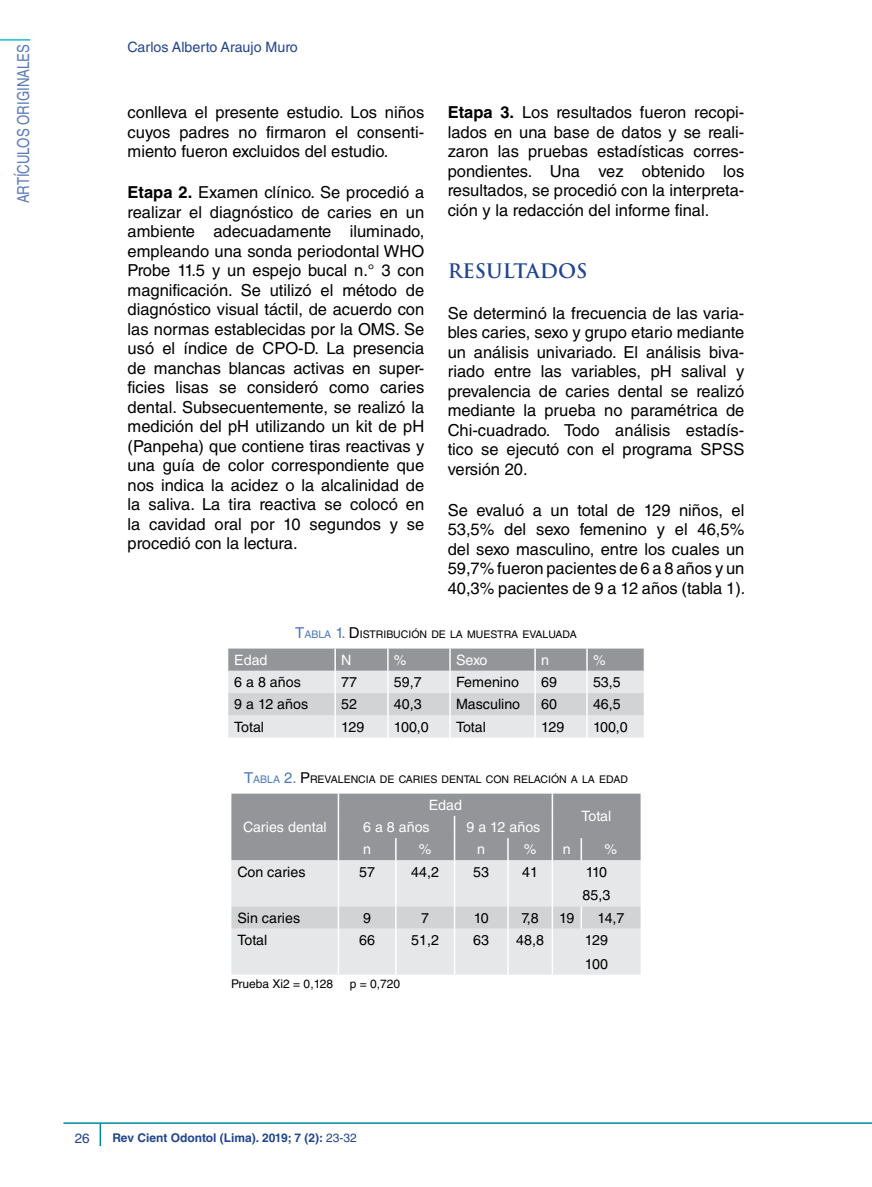
<style>
.page{position:relative;width:872px;height:1187px;background:#fff}
.page>*{position:absolute;margin:0;border:0;box-sizing:border-box;transform-origin:0 0}
.t1{font:700 19.5px "Trajan Pro";color:#204491}
.t2{font:16.5px/19.5px "Helvetica LT Std";color:#000;text-align:justify}
.t3{font:16.5px "Helvetica LT Std";color:#587abc;scale:.8 1}
.t4{font:14.25px/23.7px "Helvetica LT Std";color:#000}
.t5{font:14.25px "Helvetica LT Std";color:#fff}
.t6{font:14.25px "Helvetica LT Std";color:#204491}
.t7{font:13.5px "Helvetica LT Std";color:#204491}
.t8{font:700 12px "Helvetica LT Std";color:#204491}
.t9{font:12px "Helvetica LT Std";color:#000}
.t10{font:10.5px "Helvetica LT Std";color:#000}
.s1{font-weight:700}
.s2{font-size:15px;color:#4978bc}
.s3{color:#4978bc}
.s4{font-size:15px}
.s5{font-weight:400}
</style>
<div class="page">
<hr style="left:63px;top:1122px;width:809px;height:1px;background:#0089a2">
<svg style="left:100px;top:1122px;width:1px;height:23px"></svg>
<hr style="left:0;top:39px;width:30px;height:2px;background:#16becf">
<svg style="left:228px;top:648px;width:415px;height:89px;background:#cccecf"></svg>
<hr style="left:334px;top:648px;width:2px;height:22px;background:#fff">
<hr style="left:387px;top:648px;width:2px;height:22px;background:#fff">
<hr style="left:449px;top:648px;width:2px;height:22px;background:#fff">
<hr style="left:534px;top:648px;width:2px;height:22px;background:#fff">
<hr style="left:586px;top:648px;width:2px;height:22px;background:#fff">
<hr style="left:334px;top:670px;width:2px;height:23px;background:#fff">
<hr style="left:387px;top:670px;width:2px;height:23px;background:#fff">
<hr style="left:449px;top:670px;width:2px;height:23px;background:#fff">
<hr style="left:534px;top:670px;width:2px;height:23px;background:#fff">
<hr style="left:586px;top:670px;width:2px;height:23px;background:#fff">
<hr style="left:334px;top:693px;width:2px;height:22px;background:#fff">
<hr style="left:387px;top:693px;width:2px;height:22px;background:#fff">
<hr style="left:449px;top:693px;width:2px;height:22px;background:#fff">
<hr style="left:534px;top:693px;width:2px;height:22px;background:#fff">
<hr style="left:586px;top:693px;width:2px;height:22px;background:#fff">
<hr style="left:334px;top:715px;width:2px;height:22px;background:#fff">
<hr style="left:387px;top:715px;width:2px;height:22px;background:#fff">
<hr style="left:449px;top:715px;width:2px;height:22px;background:#fff">
<hr style="left:534px;top:715px;width:2px;height:22px;background:#fff">
<hr style="left:586px;top:715px;width:2px;height:22px;background:#fff">
<div style="left:231px;top:860px;width:409px;height:114px;background:#e6e7e8"></div>
<div style="left:231px;top:793px;width:409px;height:67px;background:#939598"></div>
<hr style="left:507px;top:838px;width:2px;height:22px;background:#fff">
<hr style="left:551px;top:838px;width:2px;height:22px;background:#fff">
<hr style="left:580px;top:838px;width:2px;height:22px;background:#fff">
<hr style="left:338px;top:860px;width:1px;height:46px;background:#fff">
<hr style="left:395px;top:860px;width:1px;height:46px;background:#fff">
<hr style="left:454px;top:860px;width:1px;height:46px;background:#fff">
<hr style="left:507px;top:860px;width:2px;height:46px;background:#fff">
<hr style="left:551px;top:860px;width:2px;height:46px;background:#fff">
<div style="left:231px;top:906px;width:409px;height:22px;background:#d1d3d4"></div>
<hr style="left:507px;top:906px;width:2px;height:22px;background:#fff">
<hr style="left:551px;top:906px;width:2px;height:22px;background:#fff">
<hr style="left:580px;top:906px;width:2px;height:22px;background:#fff">
<hr style="left:338px;top:928px;width:1px;height:46px;background:#fff">
<hr style="left:395px;top:928px;width:1px;height:46px;background:#fff">
<hr style="left:454px;top:928px;width:1px;height:46px;background:#fff">
<hr style="left:507px;top:928px;width:2px;height:46px;background:#fff">
<hr style="left:551px;top:928px;width:2px;height:46px;background:#fff">
<p class="t3" style="left:14px;top:203px;width:200px;rotate:-90deg">ARTÍCULOS ORIGINALES</p>
<p class="t6" style="left:128px;top:39px;width:172px">Carlos Alberto Araujo Muro</p>
<p class="t2" style="left:448px;top:103px;width:298px"><span class="s1">Etapa 3.</span> Los resultados fueron recopi&shy;lados en una base de datos y se reali&shy;zaron las pruebas estadísticas corres&shy;pondientes. Una vez obtenido los resultados, se procedió con la interpreta&shy;ción y la redacción del informe final.</p>
<p class="t2" style="left:128px;top:103px;width:298px">conlleva el presente estudio. Los niños cuyos padres no firmaron el consenti&shy;miento fueron excluidos del estudio.</p>
<p class="t2" style="left:128px;top:182px;width:298px"><span class="s1">Etapa 2.</span> Examen clínico. Se procedió a realizar el diagnóstico de caries en un ambiente adecuadamente iluminado, empleando una sonda periodontal WHO Probe 11.5 y un espejo bucal n.° 3 con magnificación. Se utilizó el método de diagnóstico visual táctil, de acuerdo con las normas establecidas por la OMS. Se usó el índice de CPO-D. La presencia de manchas blancas activas en super&shy;ficies lisas se consideró como caries dental. Subsecuentemente, se realizó la medición del pH utilizando un kit de pH (Panpeha) que contiene tiras reactivas y una guía de color correspondiente que nos indica la acidez o la alcalinidad de la saliva. La tira reactiva se colocó en la cavidad oral por 10 segundos y se procedió con la lectura.</p>
<p class="t1" style="left:448px;top:258px;width:141px">RESULTADOS</p>
<p class="t2" style="left:448px;top:303px;width:298px">Se determinó la frecuencia de las varia&shy;bles caries, sexo y grupo etario mediante un análisis univariado. El análisis biva&shy;riado entre las variables, pH salival y prevalencia de caries dental se realizó mediante la prueba no paramétrica de Chi-cuadrado. Todo análisis estadís&shy;tico se ejecutó con el programa SPSS versión 20.</p>
<p class="t2" style="left:448px;top:500px;width:299px">Se evaluó a un total de 129 niños, el 53,5% del sexo femenino y el 46,5% del sexo masculino, entre los cuales un 59,7% fueron pacientes de 6 a 8 años y un 40,3% pacientes de 9 a 12 años (tabla 1).</p>
<p class="t10" style="left:295px;top:628px;width:283px"><span class="s2">T</span><span class="s3">ABLA</span> <span class="s2">1.</span> <span class="s4">D</span> ISTRIBUCIÓN DE LA MU ESTRA EVALUADA</p>
<p class="t5" style="left:234px;top:651px;width:35px">Edad</p>
<p class="t5" style="left:341px;top:651px;width:12px">N</p>
<p class="t5" style="left:394px;top:651px;width:14px">%</p>
<p class="t5" style="left:456px;top:651px;width:33px">Sexo</p>
<p class="t5" style="left:541px;top:651px;width:9px">n</p>
<p class="t5" style="left:593px;top:651px;width:14px">%</p>
<p class="t4" style="left:234px;top:670px;width:68px">6 a 8 años</p>
<p class="t4" style="left:341px;top:670px;width:17px">77</p>
<p class="t4" style="left:394px;top:670px;width:29px">59,7</p>
<p class="t4" style="left:456px;top:670px;width:64px">Femenino</p>
<p class="t4" style="left:541px;top:670px;width:17px">69</p>
<p class="t4" style="left:593px;top:670px;width:29px">53,5</p>
<p class="t4" style="left:234px;top:692px;width:75px">9 a 12 años</p>
<p class="t4" style="left:341px;top:692px;width:17px">52</p>
<p class="t4" style="left:394px;top:692px;width:29px">40,3</p>
<p class="t4" style="left:456px;top:692px;width:66px">Masculino</p>
<p class="t4" style="left:541px;top:692px;width:17px">60</p>
<p class="t4" style="left:593px;top:692px;width:29px">46,5</p>
<p class="t4" style="left:234px;top:714px;width:31px">Total</p>
<p class="t4" style="left:341px;top:714px;width:25px">129</p>
<p class="t4" style="left:394px;top:714px;width:36px">100,0</p>
<p class="t4" style="left:456px;top:714px;width:31px">Total</p>
<p class="t4" style="left:541px;top:714px;width:25px">129</p>
<p class="t4" style="left:593px;top:714px;width:36px">100,0</p>
<p class="t10" style="left:244px;top:773px;width:385px"><span class="s2">T</span><span class="s3">ABLA</span> <span class="s2">2.</span> <span class="s4">P</span>REVALENCIA DE CARIES DENTAL CON RELACIÓN A LA EDAD</p>
<p class="t5" style="left:243px;top:818px;width:85px">Caries dental</p>
<p class="t5" style="left:429px;top:796px;width:35px">Edad</p>
<p class="t5" style="left:581px;top:807px;width:31px">Total</p>
<p class="t5" style="left:363px;top:818px;width:68px">6 a 8 años</p>
<p class="t5" style="left:466px;top:818px;width:75px">9 a 12 años</p>
<p class="t5" style="left:363px;top:841px;width:9px">n</p>
<p class="t5" style="left:419px;top:841px;width:14px">%</p>
<p class="t5" style="left:477px;top:841px;width:9px">n</p>
<p class="t5" style="left:524px;top:841px;width:14px">%</p>
<p class="t5" style="left:563px;top:841px;width:9px">n</p>
<p class="t5" style="left:604px;top:841px;width:14px">%</p>
<p class="t4" style="left:237px;top:859px;width:70px">Con caries</p>
<p class="t4" style="left:359px;top:859px;width:17px">57</p>
<p class="t4" style="left:411px;top:859px;width:29px">44,2</p>
<p class="t4" style="left:473px;top:859px;width:17px">53</p>
<p class="t4" style="left:522px;top:859px;width:17px">41</p>
<p class="t4" style="left:582px;top:859px;width:29px">110<br>85,3</p>
<p class="t4" style="left:237px;top:905px;width:64px">Sin caries</p>
<p class="t4" style="left:363px;top:905px;width:9px">9</p>
<p class="t4" style="left:421px;top:905px;width:9px">7</p>
<p class="t4" style="left:474px;top:905px;width:17px">10</p>
<p class="t4" style="left:521px;top:905px;width:19px">7,8</p>
<p class="t4" style="left:559px;top:905px;width:17px">19</p>
<p class="t4" style="left:597px;top:905px;width:29px">14,7</p>
<p class="t4" style="left:237px;top:927px;width:31px">Total</p>
<p class="t4" style="left:359px;top:927px;width:17px">66</p>
<p class="t4" style="left:411px;top:927px;width:29px">51,2</p>
<p class="t4" style="left:473px;top:927px;width:17px">63</p>
<p class="t4" style="left:516px;top:927px;width:29px">48,8</p>
<p class="t4" style="left:585px;top:927px;width:25px">129<br>100</p>
<p class="t9" style="left:231px;top:976px;width:104px">Prueba Xi2 = 0,128</p>
<p class="t9" style="left:350px;top:976px;width:52px">p = 0,720</p>
<p class="t7" style="left:75px;top:1130px;width:17px">26</p>
<p class="t8" style="left:112px;top:1130px;width:246px">Rev Cient Odontol (Lima). 2019; 7 (2): <span class="s5">23-32</span></p>
</div>
